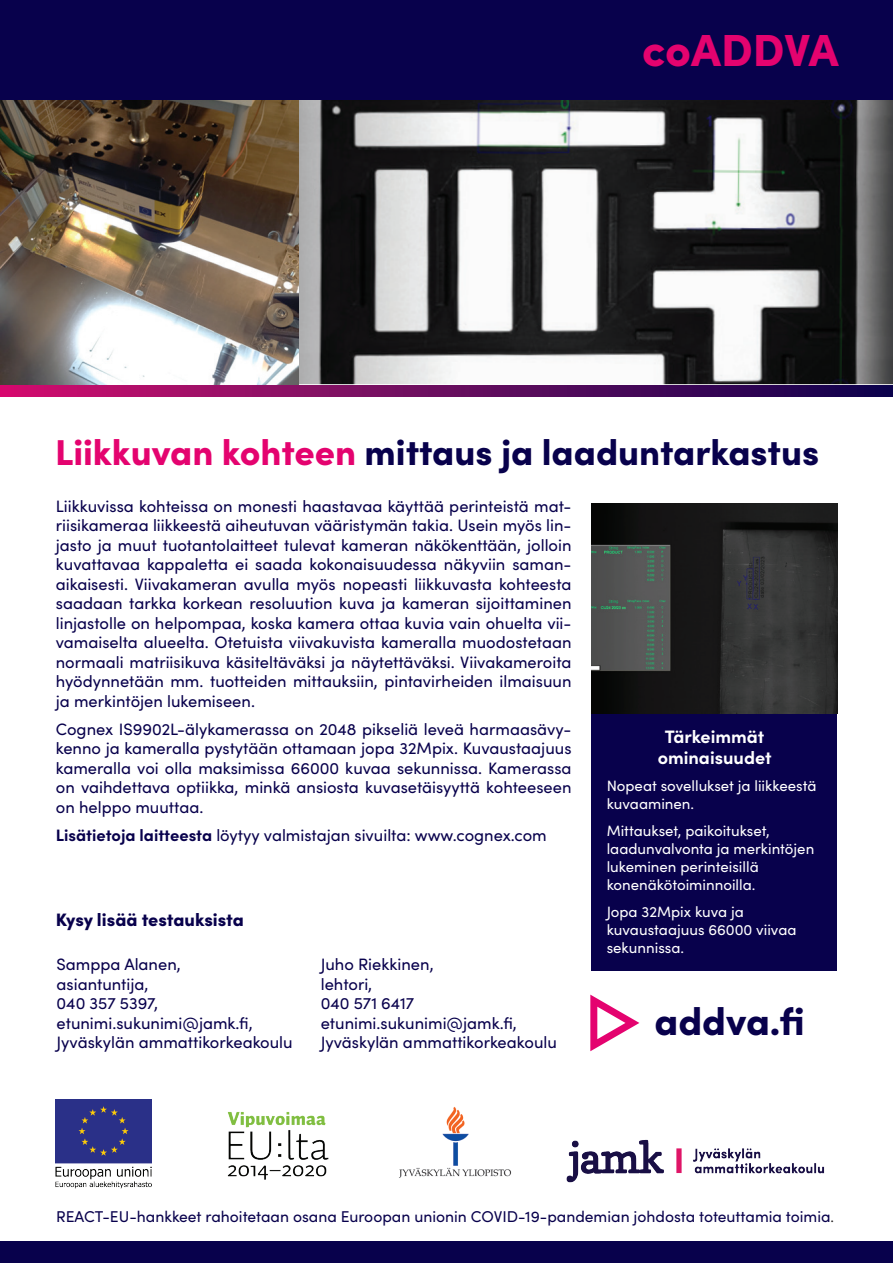
<style>
.page{position:relative;width:893px;height:1263px;background:#fff}
.page>*{position:absolute;margin:0;border:0;box-sizing:border-box;transform-origin:0 0}
.t1{font:900 45px "Sofia Pro";letter-spacing:-.005em;color:#e4036f}
.t2{font:900 38.7px "Sofia Pro";color:#08014c}
.t3{font:900 36px "Sofia Pro";color:#08014c}
.t4{font:700 18px/21.6px "Sofia Pro";color:#fff;text-align:center}
.t5{font:900 18px "Sofia Pro";color:#08014c}
.t6{font:16.5px/19.5px "Sofia Pro";color:#08014c;text-align:justify}
.t7{font:15.6px "Sofia Pro";color:#08014c}
.t8{font:15px/18px "Sofia Pro";color:#fff}
.s1{color:#e4036f}
.s2{font-weight:700}
.s3{font-family:"Minion Pro";color:#231f20}
</style>
<div class="page">
<img style="left:298px;top:100px;width:595px;height:284px">
<img style="left:566px;top:1139px;width:259px;height:44px">
<img style="left:227px;top:1112px;width:102px;height:68px">
<img style="left:56px;top:1099px;width:95px;height:90px">
<img style="left:399px;top:1106px;width:113px;height:72px">
<img style="left:0;top:100px;width:298px;height:285px">
<div style="left:591px;top:713px;width:246px;height:257px;background:#08014c"></div>
<img style="left:591px;top:504px;width:246px;height:209px">
<div style="left:0;top:0;width:893px;height:100px;background:#08014c"></div>
<svg style="left:590px;top:994px;width:49px;height:57px"></svg>
<svg style="left:0;top:385px;width:893px;height:11px;background:#6c0a5e"></svg>
<div style="left:0;top:1241px;width:893px;height:22px;background:#08014c"></div>
<h1 class="t1" style="left:642px;top:15px;width:198px">coADDVA</h1>
<h3 class="t3" style="left:55px;top:425px;width:766px"><span class="s1">Liikkuvan kohteen</span> mittaus ja laaduntarkastus</h3>
<p class="t6" style="left:56px;top:495px;width:517px">Liikkuvissa kohteissa on monesti haastavaa käyttää perinteistä mat&shy;riisikameraa liikkeestä aiheutuvan vääristymän takia. Usein myös lin&shy;jasto ja muut tuotantolaitteet tulevat kameran näkökenttään, jolloin kuvattavaa kappaletta ei saada kokonaisuudessa näkyviin saman&shy;aikaisesti. Viivakameran avulla myös nopeasti liikkuvasta kohteesta saadaan tarkka korkean resoluution kuva ja kameran sijoittaminen linjastolle on helpompaa, koska kamera ottaa kuvia vain ohuelta vii&shy;vamaiselta alueelta. Otetuista viivakuvista kameralla muodostetaan normaali matriisikuva käsiteltäväksi ja näytettäväksi. Viivakameroita hyödynnetään mm. tuotteiden mittauksiin, pintavirheiden ilmaisuun ja merkintöjen lukemiseen.</p>
<p class="t6" style="left:56px;top:718px;width:517px">Cognex IS9902L-älykamerassa on 2048 pikseliä leveä harmaasävy&shy;kenno ja kameralla pystytään ottamaan jopa 32Mpix. Kuvaustaajuus kameralla voi olla maksimissa 66000 kuvaa sekunnissa. Kamerassa on vaihdettava optiikka, minkä ansiosta kuvasetäisyyttä kohteeseen on helppo muuttaa.</p>
<p class="t6" style="left:56px;top:824px;width:492px"><span class="s2">Lisätietoja laitteesta</span> löytyy valmistajan sivuilta: www.cognex.com</p>
<p class="t5" style="left:56px;top:906px;width:190px">Kysy lisää testauksista</p>
<p class="t6" style="left:57px;top:954px;width:238px;text-align:left">Samppa Alanen,<br>asiantuntija,<br>040 357 5397, etunimi.sukunimi@jamk.fi,<br>Jyväskylän ammattikorkeakoulu</p>
<p class="t6" style="left:321px;top:954px;width:238px;text-align:left">Juho Riekkinen,<br>lehtori,<br>040 571 6417 etunimi.sukunimi@jamk.fi,<br>Jyväskylän ammattikorkeakoulu</p>
<p class="t4" style="left:658px;top:724px;width:115px">Tärkeimmät ominaisuudet</p>
<p class="t8" style="left:607px;top:776px;width:211px">Nopeat sovellukset ja liikkeestä kuvaaminen.</p>
<p class="t8" style="left:607px;top:821px;width:209px">Mittaukset, paikoitukset, laadunvalvonta ja merkintöjen lukeminen perinteisillä konenäkötoiminnoilla.</p>
<p class="t8" style="left:607px;top:902px;width:191px">Jopa 32Mpix kuva ja kuvaustaajuus 66000 viivaa sekunnissa.</p>
<h2 class="t2" style="left:654px;top:991px;width:152px">addva.fi</h2>
<p class="t7" style="left:56px;top:1205px;width:780px">REACT-EU-hankkeet rahoitetaan osana Euroopan unionin COVID-19-pandemian johdosta toteuttamia toimia<span class="s3">.</span></p>
</div>
